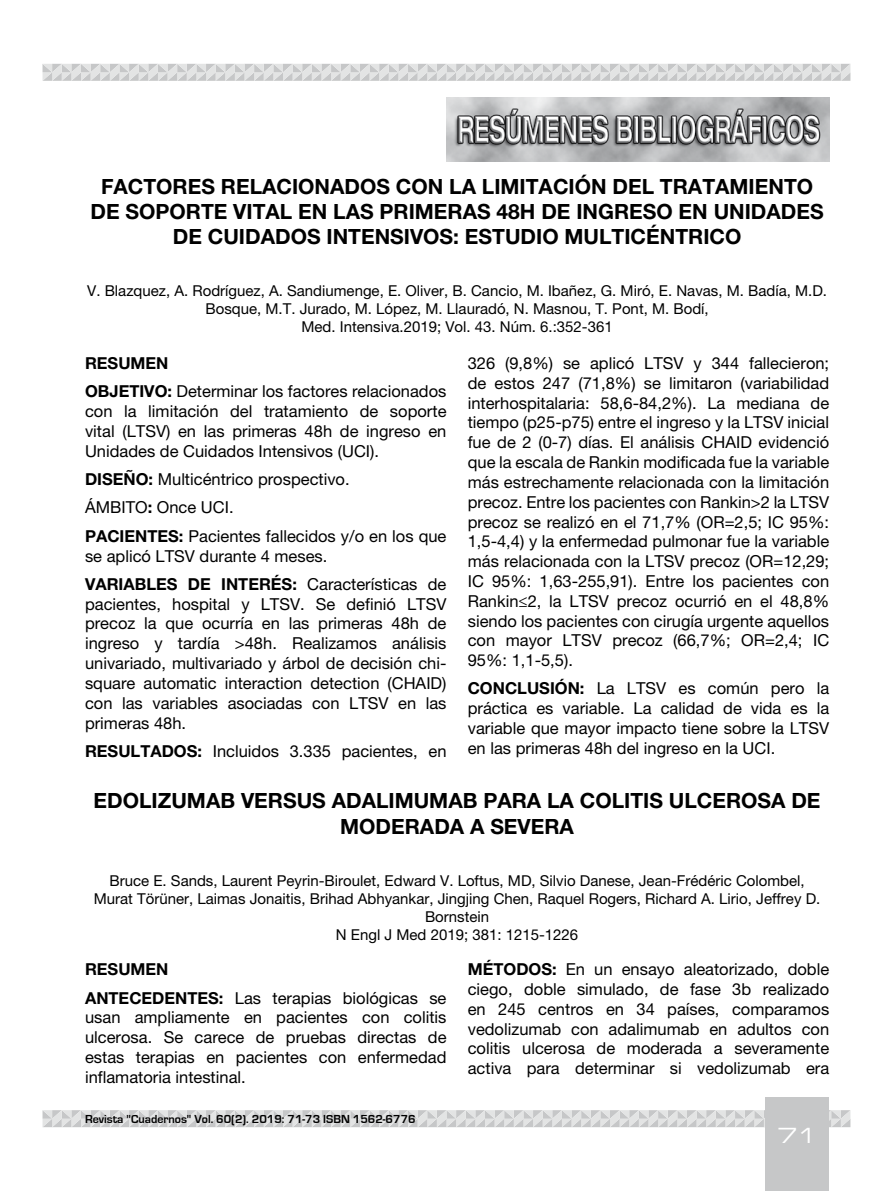
<style>
.page{position:relative;width:893px;height:1191px;background:#fff}
.page>*{position:absolute;margin:0;border:0;box-sizing:border-box;transform-origin:0 0}
.t1{font:700 21px/25.2px "Helvetica Neue LT Std";color:#000;text-align:center}
.t2{font:21px "Eurostile LT Std Ex 2";color:#fff}
.t3{font:16.5px/19.8px "Helvetica Neue LT Std";color:#000;text-align:justify}
.t4{font:15px/18px "Helvetica Neue LT Std";color:#000;text-align:center}
.t5{font:700 12px "Eurostile";color:#000}
.s1{font-weight:700}
</style>
<div class="page">
<svg style="left:43px;top:64px;width:807px;height:17px;background:#d6d7d8"></svg>
<svg style="left:43px;top:1110px;width:807px;height:17px;background:#d7d7d8"></svg>
<div style="left:765px;top:1097px;width:64px;height:94px;background:#c6c7c8"></div>
<img style="left:446px;top:98px;width:383px;height:64px">
<p class="t1" style="left:91px;top:173px;width:735px">FACTORES RELACIONADOS CON LA LIMITACIÓN DEL TRATAMIENTO<br>DE SOPORTE VITAL EN LAS PRIMERAS 48H DE INGRESO EN UNIDADES<br>DE CUIDADOS INTENSIVOS: ESTUDIO MULTICÉNTRICO</p>
<p class="t4" style="left:87px;top:281px;width:741px">V. Blazquez, A. Rodríguez, A. Sandiumenge, E. Oliver, B. Cancio, M. Ibañez, G. Miró, E. Navas, M. Badía, M.D.<br>Bosque, M.T. Jurado, M. López, M. Llauradó, N. Masnou, T. Pont, M. Bodí,<br>Med. Intensiva.2019; Vol. 43. Núm. 6.:352-361</p>
<p class="t3" style="left:85px;top:349px;width:363px;line-height:28.3px"><span class="s1">RESUMEN<br>OBJETIVO:</span> Determinar los factores relacionados</p>
<p class="t3" style="left:85px;top:401px;width:363px">con la limitación del tratamiento de soporte vital (LTSV) en las primeras 48h de ingreso en Unidades de Cuidados Intensivos (UCI).</p>
<p class="t3" style="left:85px;top:465px;width:363px;line-height:28.3px;text-align:left"><span class="s1">DISEÑO:</span> Multicéntrico prospectivo.<br>ÁMBITO<span class="s1">:</span> Once UCI.<br><span class="s1">PACIENTES:</span> Pacientes fallecidos y/o en los que</p>
<p class="t3" style="left:85px;top:541px;width:363px;line-height:28.3px">se aplicó LTSV durante 4 meses.<br><span class="s1">VARIABLES DE INTERÉS:</span> Características de</p>
<p class="t3" style="left:85px;top:593px;width:363px">pacientes, hospital y LTSV. Se definió LTSV precoz la que ocurría en las primeras 48h de ingreso y tardía &gt;48h. Realizamos análisis univariado, multivariado y árbol de decisión chi&shy;square automatic interaction detection (CHAID) con las variables asociadas con LTSV en las primeras 48h.</p>
<p class="t3" style="left:85px;top:741px;width:363px"><span class="s1">RESULTADOS:</span> Incluidos 3.335 pacientes, en</p>
<p class="t3" style="left:468px;top:353px;width:363px">326 (9,8%) se aplicó LTSV y 344 fallecieron; de estos 247 (71,8%) se limitaron (variabilidad interhospitalaria: 58,6-84,2%). La mediana de tiempo (p25-p75) entre el ingreso y la LTSV inicial fue de 2 (0-7) días. El análisis CHAID evidenció que la escala de Rankin modificada fue la variable más estrechamente relacionada con la limitación precoz. Entre los pacientes con Rankin&gt;2 la LTSV precoz se realizó en el 71,7% (OR=2,5; IC 95%:<br>1,5-4,4) y la enfermedad pulmonar fue la variable más relacionada con la LTSV precoz (OR=12,29; IC 95%: 1,63-255,91). Entre los pacientes con Rankin≤2, la LTSV precoz ocurrió en el 48,8% siendo los pacientes con cirugía urgente aquellos con mayor LTSV precoz (66,7%; OR=2,4; IC 95%: 1,1-5,5).</p>
<p class="t3" style="left:468px;top:678px;width:363px"><span class="s1">CONCLUSIÓN:</span> La LTSV es común pero la práctica es variable. La calidad de vida es la variable que mayor impacto tiene sobre la LTSV en las primeras 48h del ingreso en la UCI.</p>
<p class="t1" style="left:94px;top:787px;width:728px">EDOLIZUMAB VERSUS ADALIMUMAB PARA LA COLITIS ULCEROSA DE<br>MODERADA A SEVERA</p>
<p class="t4" style="left:94px;top:871px;width:728px">Bruce E. Sands, Laurent Peyrin-Biroulet, Edward V. Loftus, MD, Silvio Danese, Jean-Frédéric Colombel, Murat Törüner, Laimas Jonaitis, Brihad Abhyankar, Jingjing Chen, Raquel Rogers, Richard A. Lirio, Jeffrey D.<br>Bornstein<br>N Engl J Med 2019; 381: 1215-1226</p>
<p class="t3" style="left:85px;top:955px;width:363px;line-height:28.3px"><span class="s1">RESUMEN<br>ANTECEDENTES:</span> Las terapias biológicas se</p>
<p class="t3" style="left:85px;top:1007px;width:363px">usan ampliamente en pacientes con colitis ulcerosa. Se carece de pruebas directas de estas terapias en pacientes con enfermedad inflamatoria intestinal.</p>
<p class="t3" style="left:468px;top:959px;width:363px"><span class="s1">MÉTODOS:</span> En un ensayo aleatorizado, doble ciego, doble simulado, de fase 3b realizado en 245 centros en 34 países, comparamos vedolizumab con adalimumab en adultos con colitis ulcerosa de moderada a severamente activa para determinar si vedolizumab era</p>
<p class="t5" style="left:85px;top:1112px;width:332px">Revista "Cuadernos" Vol. 60(2). 2019: 71-73 ISBN 1562-6776</p>
<p class="t2" style="left:777px;top:1121px;width:42px">71</p>
</div>
